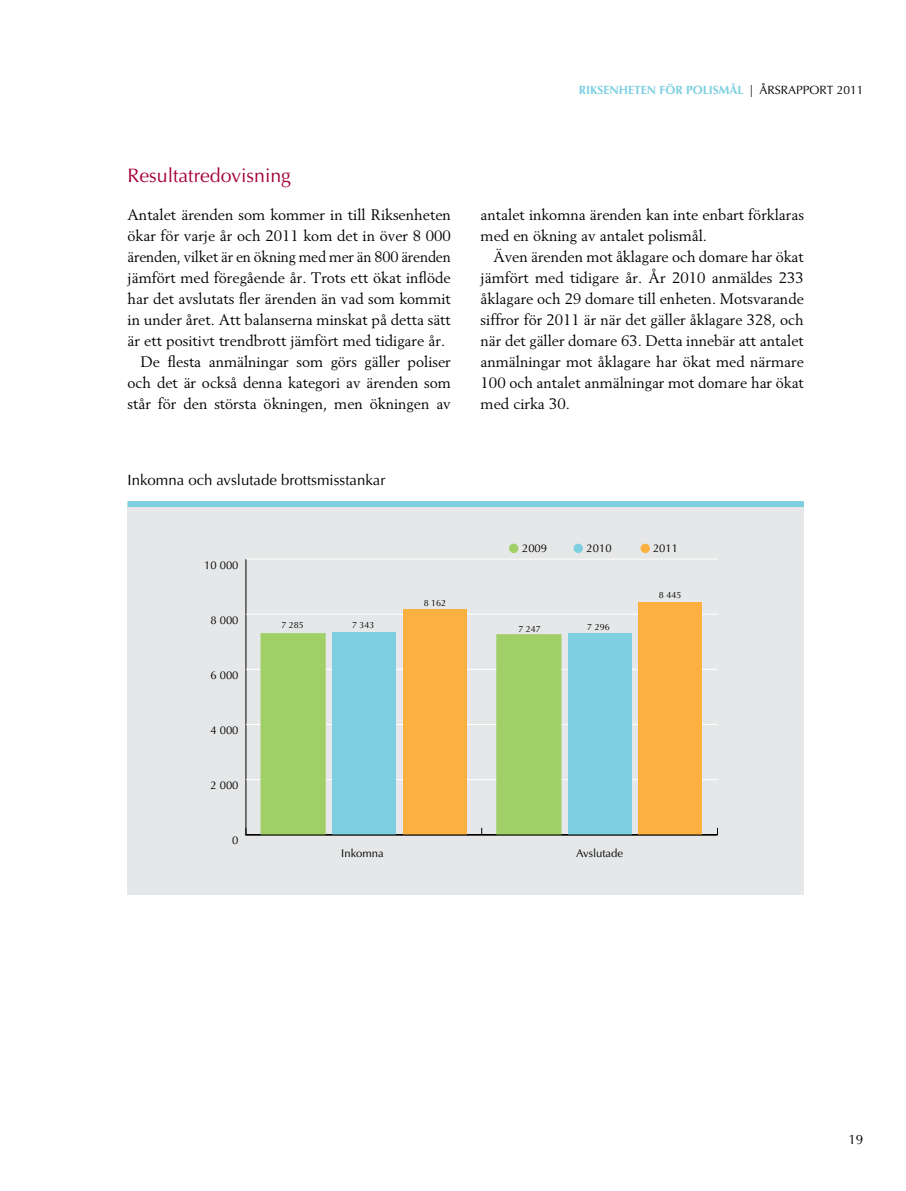
<style>
.page{position:relative;width:906px;height:1191px;background:#fff}
.page>*{position:absolute;margin:0;border:0;box-sizing:border-box;transform-origin:0 0}
.t1{font:19.5px "Optima";color:#a50235}
.t2{font:15px/21px "Berling";color:#000}
.t3{font:15px "Optima";color:#000}
.t4{font:13.5px "Optima";color:#000}
.t5{font:700 12px "Optima";color:#7ed0e0}
.t6{font:11.25px "Optima";color:#000}
.t7{font:9px "Optima";color:#000}
.s1{font-weight:400;color:#000}
</style>
<div class="page">
<div style="left:128px;top:501px;width:676px;height:393px;background:#e6e7e8"></div>
<hr style="left:246px;top:559px;width:1px;height:275px;background:#000">
<hr style="left:246px;top:779px;width:471px;height:1px;background:#fff">
<hr style="left:246px;top:724px;width:471px;height:1px;background:#fff">
<hr style="left:246px;top:669px;width:471px;height:1px;background:#fff">
<hr style="left:246px;top:614px;width:471px;height:1px;background:#fff">
<hr style="left:246px;top:558px;width:471px;height:1px;background:#fff">
<div style="left:260px;top:633px;width:66px;height:202px;background:#a0cf67;border:2px solid #a0cf67"></div>
<div style="left:496px;top:634px;width:65px;height:201px;background:#a0cf67;border:2px solid #a0cf67"></div>
<div style="left:332px;top:632px;width:64px;height:202px;background:#7ed0e0"></div>
<div style="left:568px;top:633px;width:63px;height:201px;background:#7ed0e0"></div>
<div style="left:403px;top:609px;width:63px;height:225px;background:#fbb040"></div>
<div style="left:638px;top:602px;width:64px;height:232px;background:#fbb040"></div>
<div style="left:509px;top:543px;width:9px;height:10px;background:#a0cf67;border-radius:50%"></div>
<svg style="left:640px;top:543px;width:10px;height:10px"></svg>
<hr style="left:245px;top:834px;width:472px;height:1px;background:#000">
<div style="left:573px;top:543px;width:10px;height:10px;background:#7ed0e0;border-radius:50%"></div>
<div style="left:128px;top:501px;width:676px;height:6px;background:#7ed0e0"></div>
<h1 class="t1" style="left:128px;top:164px;width:165px">Resultatredovisning</h1>
<p class="t2" style="left:128px;top:204px;width:325px">Antalet ärenden som kommer in till Riksenheten</p>
<p class="t2" style="left:128px;top:225px;width:325px">ökar för varje år och 2011 kom det in över 8 000</p>
<p class="t2" style="left:128px;top:246px;width:325px">ärenden, vilket är en ökning med mer än 800 ärenden</p>
<p class="t2" style="left:128px;top:267px;width:325px">jämfört med föregående år. Trots ett ökat inflöde</p>
<p class="t2" style="left:128px;top:288px;width:325px">har det avslutats fler ärenden än vad som kommit</p>
<p class="t2" style="left:128px;top:309px;width:325px">in under året. Att balanserna minskat på detta sätt</p>
<p class="t2" style="left:128px;top:330px;width:319px">är ett positivt trendbrott jämfört med tidigare år.</p>
<p class="t2" style="left:140px;top:351px;width:312px">De flesta anmälningar som görs gäller poliser</p>
<p class="t2" style="left:128px;top:372px;width:325px">och det är också denna kategori av ärenden som</p>
<p class="t2" style="left:128px;top:393px;width:325px">står för den största ökningen, men ökningen av</p>
<p class="t3" style="left:128px;top:471px;width:259px">I nkomna och avslutade brottsmisstankar</p>
<p class="t6" style="left:204px;top:558px;width:36px">10 000</p>
<p class="t6" style="left:210px;top:613px;width:30px">8 000</p>
<p class="t6" style="left:210px;top:668px;width:30px">6 000</p>
<p class="t6" style="left:210px;top:724px;width:30px">4 000</p>
<p class="t6" style="left:210px;top:779px;width:30px">2 000</p>
<p class="t6" style="left:232px;top:834px;width:8px">0</p>
<p class="t7" style="left:281px;top:620px;width:24px">7 285</p>
<p class="t7" style="left:352px;top:620px;width:24px">7 343</p>
<p class="t7" style="left:424px;top:598px;width:24px">8 162</p>
<p class="t6" style="left:341px;top:846px;width:44px">Inkomna</p>
<p class="t5" style="left:579px;top:82px;width:286px">RIKSENHETEN FÖR POLISMÅL <span class="s1">| årsrapport 2011</span></p>
<p class="t2" style="left:480px;top:204px;width:325px">antalet inkomna ärenden kan inte enbart förklaras med en ökning av antalet polismål.</p>
<p class="t2" style="left:480px;top:246px;width:325px;text-align:justify;text-indent:13px">Även ärenden mot åklagare och domare har ökat jämfört med tidigare år. År 2010 anmäldes 233 åklagare och 29 domare till enheten. Motsvarande siffror för 2011 är när det gäller åklagare 328, och när det gäller domare 63. Detta innebär att antalet anmälningar mot åklagare har ökat med närmare 100 och antalet anmälningar mot domare har ökat med cirka 30.</p>
<p class="t6" style="left:522px;top:541px;width:27px">2009</p>
<p class="t6" style="left:653px;top:541px;width:27px">2011</p>
<p class="t6" style="left:586px;top:541px;width:27px">2010</p>
<p class="t7" style="left:518px;top:623px;width:24px">7 247</p>
<p class="t7" style="left:587px;top:621px;width:24px">7 296</p>
<p class="t7" style="left:659px;top:589px;width:24px">8 445</p>
<p class="t6" style="left:576px;top:846px;width:48px">Avslutade</p>
<p class="t4" style="left:848px;top:1131px;width:17px">19</p>
</div>
